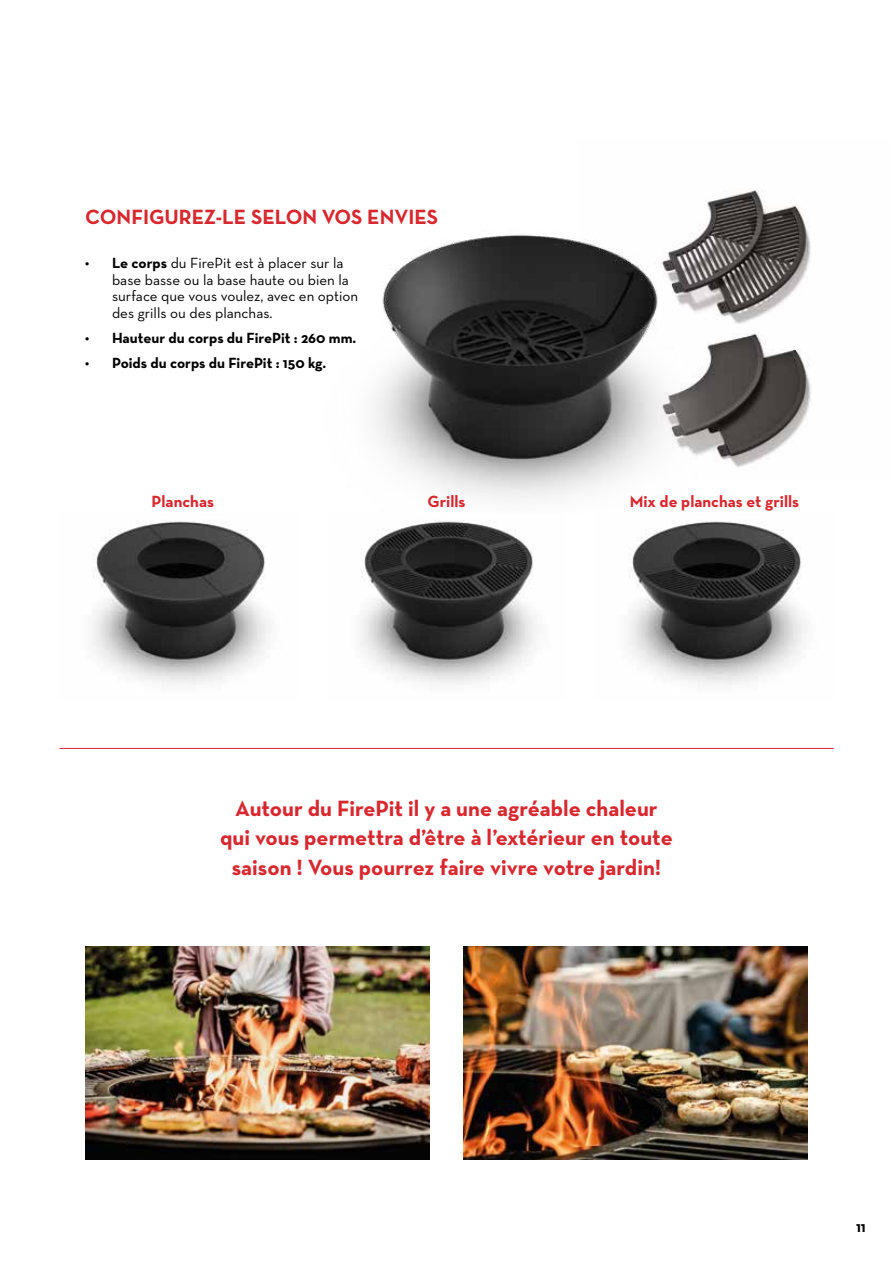
<style>
.page{position:relative;width:893px;height:1263px;background:#fff}
.page>*{position:absolute;margin:0;border:0;box-sizing:border-box;transform-origin:0 0}
.t1{font:700 22.5px/29.4px "Neutra Text";color:#d8282f;text-align:center}
.t2{font:700 21px "Neutra Text";color:#d8282f}
.t3{font:700 16.5px "Neutra Text";color:#d8282f}
.t4{font:15px/16.5px "Neutra Text";color:#000}
.t5{font:700 15px "Neutra Text";color:#000}
.s1{font-weight:700}
</style>
<div class="page">
<img style="left:733px;top:333px;width:78px;height:135px">
<img style="left:733px;top:189px;width:78px;height:135px">
<img style="left:375px;top:195px;width:358px;height:304px">
<img style="left:85px;top:946px;width:344px;height:213px">
<img style="left:463px;top:946px;width:345px;height:213px">
<img style="left:92px;top:521px;width:178px;height:164px">
<img style="left:628px;top:521px;width:178px;height:164px">
<img style="left:360px;top:520px;width:177px;height:165px">
<hr style="left:60px;top:748px;width:773px;height:1px;background:#d8282f">
<h2 class="t2" style="left:85px;top:204px;width:355px">CONFIGUREZ-LE SELON VOS ENVIES</h2>
<p class="t4" style="left:112px;top:254px;width:248px;text-indent:-27px"><span class="s1">• Le corps</span> du FirePit est à placer sur la base basse ou la base haute ou bien la surface que vous voulez, avec en option des grills ou des planchas.</p>
<p class="t5" style="left:85px;top:328px;width:273px">• Hauteur du corps du FirePit : 260 mm.</p>
<p class="t5" style="left:85px;top:353px;width:243px">• Poids du corps du FirePit : 150 kg.</p>
<p class="t3" style="left:152px;top:491px;width:64px">Planchas</p>
<p class="t3" style="left:428px;top:491px;width:39px">Grills</p>
<p class="t3" style="left:630px;top:491px;width:171px">Mix de planchas et grills</p>
<h1 class="t1" style="left:220px;top:793px;width:454px">Autour du FirePit il y a une agréable chaleur qui vous permettra d’être à l’extérieur en toute saison ! Vous pourrez faire vivre votre jardin!</h1>
<p class="t5" style="left:856px;top:1217px;width:11px">11</p>
</div>
